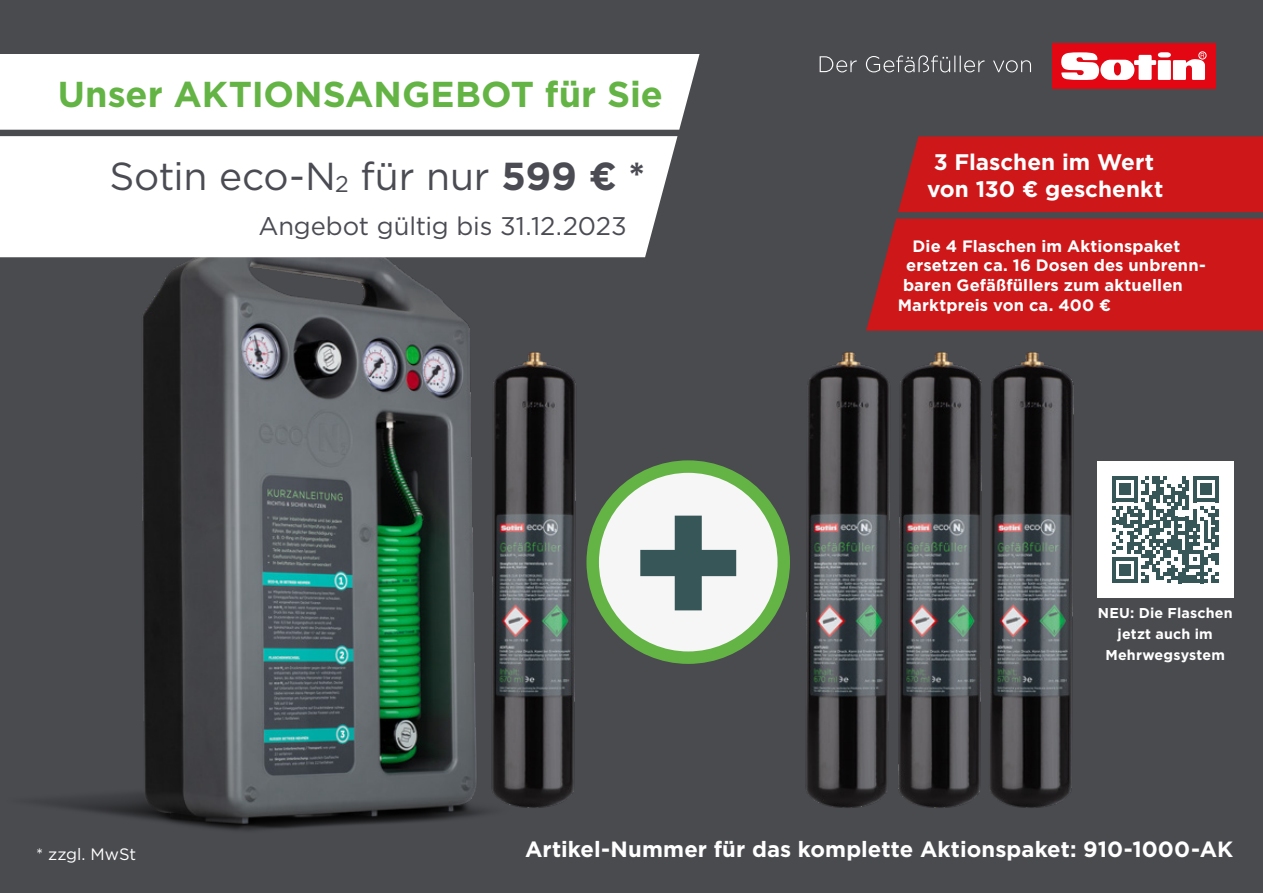
<style>
.page{position:relative;width:1263px;height:893px;background:#4a4b4f}
.page>*{position:absolute;margin:0;border:0;box-sizing:border-box;transform-origin:0 0}
.t1{font:39px "Gotham";letter-spacing:-.005em;color:#4b4c53}
.t2{font:700 36px "Gotham";color:#64b445}
.t3{font:25.5px "Gotham";letter-spacing:-.005em;color:#4b4c53}
.t4{font:700 22.5px "Gotham";color:#fff}
.t5{font:700 22.05px "Gotham";letter-spacing:.005em;color:#fff}
.t6{font:700 16.5px "Gotham";letter-spacing:.005em;color:#fff}
.t7{font:16.5px "Gotham";letter-spacing:-.005em;color:#fff}
.t8{font:700 14.25px/21px "Gotham";letter-spacing:.015em;color:#fff;text-align:center}
.s1{font-size:22.8px}
.s2{font-weight:700}
</style>
<div class="page">
<svg style="left:820px;top:55px;width:211px;height:17px"></svg>
<div style="left:1052px;top:43px;width:164px;height:46px;background:#e30613"></div>
<svg style="left:1061px;top:52px;width:144px;height:28px"></svg>
<div style="left:1198px;top:51px;width:8px;height:8px;border:1px solid #fff;border-radius:50%"></div>
<img style="left:0;top:257px;width:671px;height:574px">
<img style="left:447px;top:328px;width:171px;height:503px">
<img style="left:753px;top:352px;width:159px;height:456px">
<img style="left:912px;top:352px;width:207px;height:456px">
<div style="left:593px;top:467px;width:191px;height:191px;background:#f6f6f6;border-radius:50%"></div>
<div style="left:586px;top:460px;width:204px;height:204px;border:12px solid #64b445;border-radius:50%"></div>
<svg style="left:640px;top:516px;width:96px;height:94px"></svg>
<div style="left:0;top:54px;width:699px;height:76px;background:#fff"></div>
<div style="left:898px;top:136px;width:365px;height:76px;background:#cd1719"></div>
<div style="left:0;top:136px;width:677px;height:121px;background:#fff"></div>
<div style="left:866px;top:219px;width:397px;height:112px;background:#cd1719"></div>
<div style="left:1097px;top:462px;width:136px;height:136px;background:#fff"></div>
<svg style="left:1112px;top:476px;width:107px;height:107px"></svg>
<p class="t2" style="left:58px;top:71px;width:607px">Unser AKTIONSANGEBOT für Sie</p>
<p class="t1" style="left:109px;top:151px;width:537px">Sotin eco-N<span class="s1">2</span> für nur <span class="s2">599 € *</span></p>
<p class="t3" style="left:258px;top:210px;width:370px">Angebot gültig bis 31.12.2023</p>
<p class="t4" style="left:934px;top:147px;width:222px">3 Flaschen im Wert</p>
<p class="t4" style="left:927px;top:174px;width:238px">von 130 € geschenkt</p>
<p class="t6" style="left:912px;top:235px;width:269px">Die 4 Flaschen im Aktionspaket</p>
<p class="t6" style="left:906px;top:255px;width:301px">ersetzen ca. 16 Dosen des unbrenn-</p>
<p class="t6" style="left:903px;top:274px;width:281px">baren Gefäßfüllers zum aktuellen</p>
<p class="t6" style="left:898px;top:294px;width:215px">Marktpreis von ca. 400 €</p>
<p class="t8" style="left:1098px;top:603px;width:136px">NEU: Die Flaschen jetzt auch im<br>Mehrwegsystem</p>
<p class="t7" style="left:36px;top:844px;width:102px">* zzgl. MwSt</p>
<p class="t5" style="left:525px;top:834px;width:710px">Artikel-Nummer für das komplette Aktionspaket: 910-1000-AK</p>
</div>
